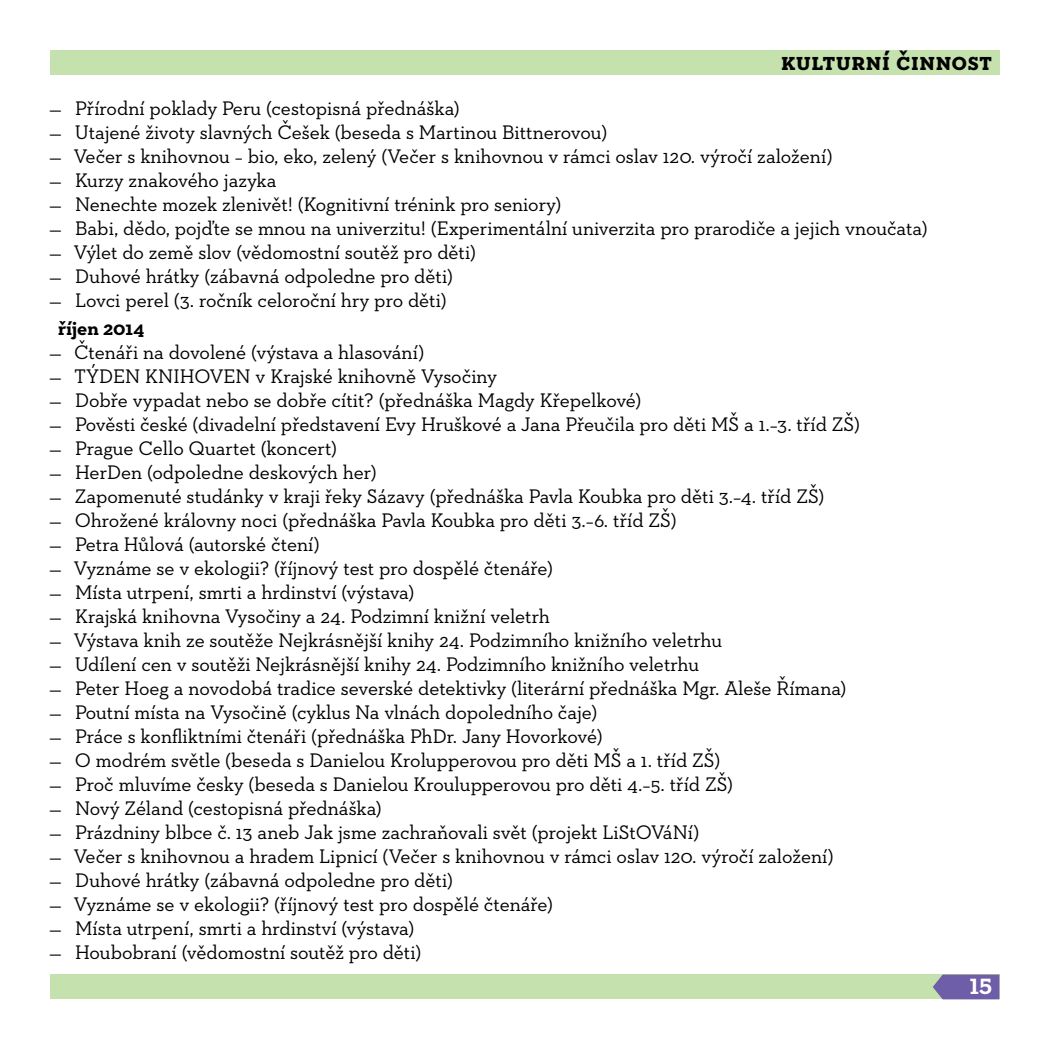
<style>
.page{position:relative;width:1049px;height:1049px;background:#fff}
.page>*{position:absolute;margin:0;border:0;box-sizing:border-box;transform-origin:0 0}
.t1{font:700 25px "Neutraface Slab Text";color:#000}
.t2{font:700 22.5px "Neutraface Slab Text";color:#fff}
.t3{font:20px "Neutraface Slab Text";letter-spacing:-.005em;color:#000}
.t4{font:700 20px "Neutraface Slab Text";color:#000}
</style>
<div class="page">
<div style="left:50px;top:50px;width:949px;height:24px;background:#c5e1ae"></div>
<div style="left:50px;top:974px;width:949px;height:25px;background:#c5e1ae"></div>
<svg style="left:933px;top:974px;width:66px;height:25px;background:#7569a9"></svg>
<p class="t1" style="left:781px;top:45px;width:213px">kulturní činnost</p>
<p class="t3" style="left:49px;top:96px;width:412px">— Přírodní poklady Peru (cestopisná přednáška)</p>
<p class="t3" style="left:49px;top:120px;width:559px">— Utajené životy slavných Češek (beseda s Martinou Bittnerovou)</p>
<p class="t3" style="left:49px;top:144px;width:785px">— Večer s knihovnou – bio, eko, zelený (Večer s knihovnou v rámci oslav 120. výročí založení)</p>
<p class="t3" style="left:49px;top:168px;width:229px">— Kurzy znakového jazyka</p>
<p class="t3" style="left:49px;top:192px;width:513px">— Nenechte mozek zlenivět! (Kognitivní trénink pro seniory)</p>
<p class="t3" style="left:49px;top:216px;width:880px">— Babi, dědo, pojďte se mnou na univerzitu! (Experimentální univerzita pro prarodiče a jejich vnoučata)</p>
<p class="t3" style="left:49px;top:240px;width:428px">— Výlet do země slov (vědomostní soutěž pro děti)</p>
<p class="t3" style="left:49px;top:264px;width:405px">— Duhové hrátky (zábavná odpoledne pro děti)</p>
<p class="t3" style="left:49px;top:288px;width:399px">— Lovci perel (3. ročník celoroční hry pro děti)</p>
<p class="t4" style="left:58px;top:315px;width:88px">říjen 2014</p>
<p class="t3" style="left:49px;top:339px;width:376px">— Čtenáři na dovolené (výstava a hlasování)</p>
<p class="t3" style="left:49px;top:363px;width:449px">— TÝDEN KNIHOVEN v Krajské knihovně Vysočiny</p>
<p class="t3" style="left:49px;top:387px;width:593px">— Dobře vypadat nebo se dobře cítit? (přednáška Magdy Křepelkové)</p>
<p class="t3" style="left:49px;top:411px;width:812px">— Pověsti české (divadelní představení Evy Hruškové a Jana Přeučila pro děti MŠ a 1.–3. tříd ZŠ)</p>
<p class="t3" style="left:49px;top:435px;width:289px">— Prague Cello Quartet (koncert)</p>
<p class="t3" style="left:49px;top:459px;width:329px">— HerDen (odpoledne deskových her)</p>
<p class="t3" style="left:49px;top:483px;width:777px">— Zapomenuté studánky v kraji řeky Sázavy (přednáška Pavla Koubka pro děti 3.–4. tříd ZŠ)</p>
<p class="t3" style="left:49px;top:507px;width:629px">— Ohrožené královny noci (přednáška Pavla Koubka pro děti 3.–6. tříd ZŠ)</p>
<p class="t3" style="left:49px;top:531px;width:272px">— Petra Hůlová (autorské čtení)</p>
<p class="t3" style="left:49px;top:555px;width:505px">— Vyznáme se v ekologii? (říjnový test pro dospělé čtenáře)</p>
<p class="t3" style="left:49px;top:579px;width:366px">— Místa utrpení, smrti a hrdinství (výstava)</p>
<p class="t3" style="left:49px;top:603px;width:502px">— Krajská knihovna Vysočiny a 24. Podzimní knižní veletrh</p>
<p class="t3" style="left:49px;top:627px;width:674px">— Výstava knih ze soutěže Nejkrásnější knihy 24. Podzimního knižního veletrhu</p>
<p class="t3" style="left:49px;top:651px;width:651px">— Udílení cen v soutěži Nejkrásnější knihy 24. Podzimního knižního veletrhu</p>
<p class="t3" style="left:49px;top:675px;width:798px">— Peter Hoeg a novodobá tradice severské detektivky (literární přednáška Mgr. Aleše Římana)</p>
<p class="t3" style="left:49px;top:699px;width:549px">— Poutní místa na Vysočině (cyklus Na vlnách dopoledního čaje)</p>
<p class="t3" style="left:49px;top:723px;width:555px">— Práce s konfliktními čtenáři (přednáška PhDr. Jany Hovorkové)</p>
<p class="t3" style="left:49px;top:747px;width:672px">— O modrém světle (beseda s Danielou Krolupperovou pro děti MŠ a 1. tříd ZŠ)</p>
<p class="t3" style="left:49px;top:771px;width:685px">— Proč mluvíme česky (beseda s Danielou Kroulupperovou pro děti 4.–5. tříd ZŠ)</p>
<p class="t3" style="left:49px;top:795px;width:334px">— Nový Zéland (cestopisná přednáška)</p>
<p class="t3" style="left:49px;top:819px;width:651px">— Prázdniny blbce č. 13 aneb Jak jsme zachraňovali svět (projekt LiStOVáNí)</p>
<p class="t3" style="left:49px;top:843px;width:786px">— Večer s knihovnou a hradem Lipnicí (Večer s knihovnou v rámci oslav 120. výročí založení)</p>
<p class="t3" style="left:49px;top:867px;width:405px">— Duhové hrátky (zábavná odpoledne pro děti)</p>
<p class="t3" style="left:49px;top:891px;width:505px">— Vyznáme se v ekologii? (říjnový test pro dospělé čtenáře)</p>
<p class="t3" style="left:49px;top:915px;width:366px">— Místa utrpení, smrti a hrdinství (výstava)</p>
<p class="t3" style="left:49px;top:939px;width:373px">— Houbobraní (vědomostní soutěž pro děti)</p>
<p class="t2" style="left:970px;top:972px;width:24px">15</p>
</div>
